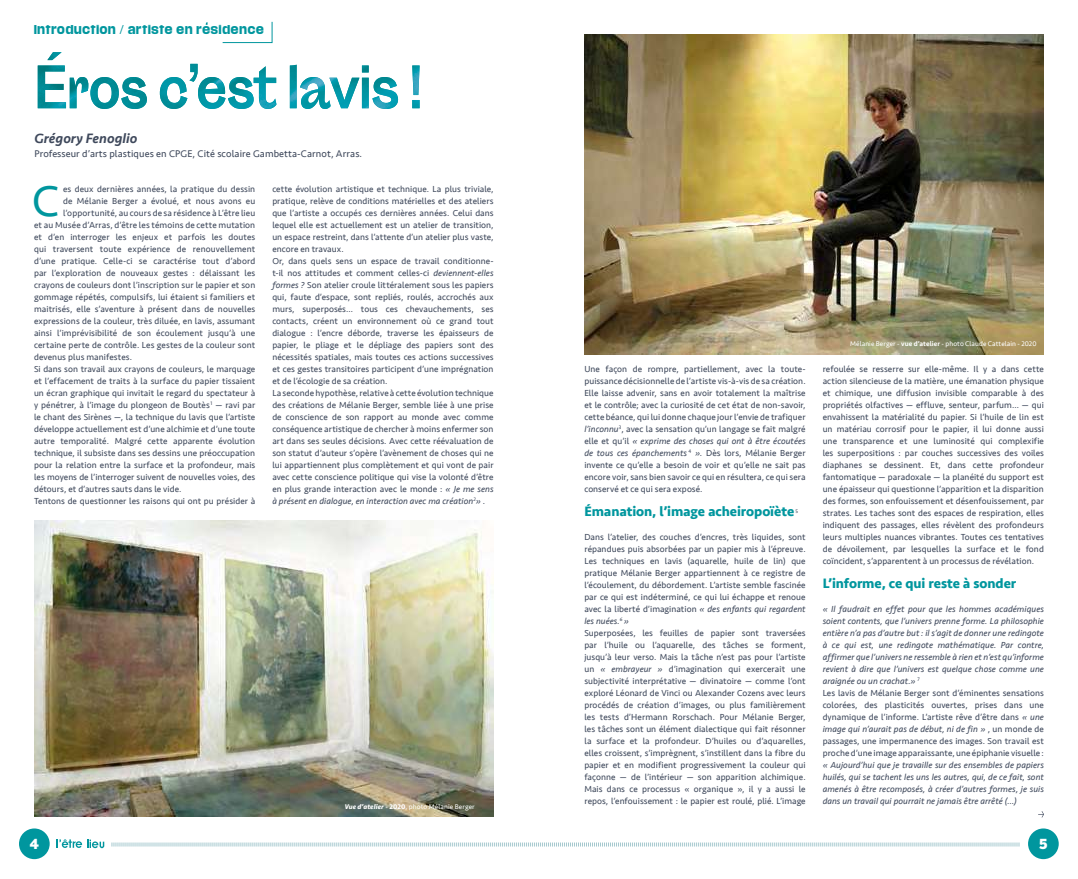
<style>
.page{position:relative;width:1078px;height:879px;background:#fff}
.page>*{position:absolute;margin:0;border:0;box-sizing:border-box;transform-origin:0 0}
.t1{font:45px "Seravek";color:#00969e}
.t2{font:900 14.5px "Filson Pro";color:#fff;scale:.9 1}
.t3{font:700 14px "Seravek";letter-spacing:-.005em;color:#00969e}
.t4{font:italic 500 14px "Seravek";color:#3f495c}
.t5{font:700 11px "Media Sans Web";letter-spacing:.08em;color:#00969e}
.t6{font:10px "Seravek";letter-spacing:.01em;color:#3f495c}
.t7{font:9px/12px "Seravek";letter-spacing:.005em;color:#3f495c}
.t8{font:italic 9px/12px "Seravek";letter-spacing:.005em;color:#3f495c}
.t9{font:7px "Seravek";letter-spacing:.015em;color:#fff}
.t10{font:5.2px "Seravek";color:#3f495c}
.s1{font-style:italic}
.s2{font-weight:700;font-style:italic}
.s3{font-weight:700}
.s4{font-weight:500}
.s5{font-style:normal}
</style>
<div class="page">
<svg style="left:111px;top:842px;width:908px;height:5px"></svg>
<div style="left:19px;top:828px;width:31px;height:31px;background:#00969e;border-radius:50%"></div>
<svg style="left:57px;top:839px;width:47px;height:9px"></svg>
<div style="left:1027px;top:828px;width:31px;height:31px;background:#00969e;border-radius:50%"></div>
<img style="left:38px;top:52px;width:381px;height:57px">
<img style="left:584px;top:34px;width:459px;height:320px">
<img style="left:34px;top:520px;width:459px;height:296px">
<svg style="left:222px;top:21px;width:50px;height:22px"></svg>
<p class="t5" style="left:34px;top:24px;width:231px">Introduction / artiste en residence</p>
<h3 class="t4" style="left:34px;top:130px;width:104px">Grégory Fenoglio</h3>
<p class="t6" style="left:34px;top:146px;width:329px">Professeur d’arts plastiques en CPGE, Cité scolaire Gambetta-Carnot, Arras.</p>
<h1 class="t1" style="left:32px;top:166px;width:29px">C</h1>
<p class="t7" style="left:63px;top:183px;width:194px">es deux dernières années, la pratique du dessin</p>
<p class="t7" style="left:63px;top:195px;width:194px">de Mélanie Berger a évolué, et nous avons eu</p>
<p class="t7" style="left:63px;top:207px;width:194px">l’opportunité, au cours de sa résidence à L’être lieu</p>
<p class="t7" style="left:34px;top:219px;width:223px">et au Musée d’Arras, d’être les témoins de cette mutation</p>
<p class="t7" style="left:34px;top:231px;width:223px">et d’en interroger les enjeux et parfois les doutes</p>
<p class="t7" style="left:34px;top:243px;width:223px">qui traversent toute expérience de renouvellement</p>
<p class="t7" style="left:34px;top:255px;width:223px">d’une pratique. Celle-ci se caractérise tout d’abord</p>
<p class="t7" style="left:34px;top:267px;width:223px">par l’exploration de nouveaux gestes : délaissant les</p>
<p class="t7" style="left:34px;top:279px;width:223px">crayons de couleurs dont l’inscription sur le papier et son</p>
<p class="t7" style="left:34px;top:291px;width:223px">gommage répétés, compulsifs, lui étaient si familiers et</p>
<p class="t7" style="left:34px;top:303px;width:223px">maitrisés, elle s’aventure à présent dans de nouvelles</p>
<p class="t7" style="left:34px;top:315px;width:223px">expressions de la couleur, très diluée, en lavis, assumant</p>
<p class="t7" style="left:34px;top:327px;width:223px">ainsi l’imprévisibilité de son écoulement jusqu’à une</p>
<p class="t7" style="left:34px;top:339px;width:223px">certaine perte de contrôle. Les gestes de la couleur sont</p>
<p class="t7" style="left:34px;top:351px;width:99px">devenus plus manifestes.</p>
<p class="t7" style="left:34px;top:363px;width:223px">Si dans son travail aux crayons de couleurs, le marquage</p>
<p class="t7" style="left:34px;top:375px;width:223px">et l’effacement de traits à la surface du papier tissaient</p>
<p class="t7" style="left:34px;top:387px;width:223px">un écran graphique qui invitait le regard du spectateur à</p>
<p class="t7" style="left:34px;top:399px;width:223px">y pénétrer, à l’image du plongeon de Boutès<sup>1</sup> — ravi par</p>
<p class="t7" style="left:34px;top:411px;width:223px">le chant des Sirènes —, la technique du lavis que l’artiste</p>
<p class="t7" style="left:34px;top:423px;width:223px">développe actuellement est d’une alchimie et d’une toute</p>
<p class="t7" style="left:34px;top:435px;width:223px">autre temporalité. Malgré cette apparente évolution</p>
<p class="t7" style="left:34px;top:447px;width:223px">technique, il subsiste dans ses dessins une préoccupation</p>
<p class="t7" style="left:34px;top:459px;width:223px">pour la relation entre la surface et la profondeur, mais</p>
<p class="t7" style="left:34px;top:471px;width:223px">les moyens de l’interroger suivent de nouvelles voies, des</p>
<p class="t7" style="left:34px;top:483px;width:149px">détours, et d’autres sauts dans le vide.</p>
<p class="t7" style="left:34px;top:495px;width:223px">Tentons de questionner les raisons qui ont pu présider à</p>
<p class="t7" style="left:272px;top:183px;width:223px">cette évolution artistique et technique. La plus triviale, pratique, relève de conditions matérielles et des ateliers que l’artiste a occupés ces dernières années. Celui dans lequel elle est actuellement est un atelier de transition, un espace restreint, dans l’attente d’un atelier plus vaste, encore en travaux.<br>Or, dans quels sens un espace de travail conditionne&shy;t-il nos attitudes et comment celles-ci <span class="s1">deviennent-elles formes ?</span> Son atelier croule littéralement sous les papiers qui, faute d’espace, sont repliés, roulés, accrochés aux murs, superposés… tous ces chevauchements, ses contacts, créent un environnement où ce grand tout dialogue : l’encre déborde, traverse les épaisseurs de papier, le pliage et le dépliage des papiers sont des nécessités spatiales, mais toutes ces actions successives et ces gestes transitoires participent d’une imprégnation et de l’écologie de sa création.<br>La seconde hypothèse, relative à cette évolution technique des créations de Mélanie Berger, semble liée à une prise de conscience de son rapport au monde avec comme conséquence artistique de chercher à moins enfermer son art dans ses seules décisions. Avec cette réévaluation de son statut d’auteur s’opère l’avènement de choses qui ne lui appartiennent plus complètement et qui vont de pair avec cette conscience politique qui vise la volonté d’être en plus grande interaction avec le monde : <span class="s1">« Je me sens à présent en dialogue, en interaction avec ma création</span><sup>2</sup><span class="s1">»</span> .</p>
<p class="t9" style="left:344px;top:801px;width:132px"><span class="s2">Vue d’atelier</span> <span class="s3">- 2020</span>, photo Mélanie Berger</p>
<p class="t7" style="left:584px;top:363px;width:223px;text-align:justify">Une façon de rompre, partiellement, avec la toute&shy;puissance décisionnelle de l’artiste vis-à-vis de sa création.<br>Elle laisse advenir, sans en avoir totalement la maîtrise et le contrôle; avec la curiosité de cet état de non-savoir, cette béance, qui lui donne chaque jour l’envie de trafiquer <span class="s1">l’inconnu</span><sup>3</sup>, avec la sensation qu’un langage se fait malgré elle et qu’il <span class="s1">« exprime des choses qui ont à être écoutées de tous ces épanchements</span> <sup>4</sup> <span class="s1">».</span> Dès lors, Mélanie Berger invente ce qu’elle a besoin de voir et qu’elle ne sait pas encore voir, sans bien savoir ce qui en résultera, ce qui sera conservé et ce qui sera exposé.</p>
<h3 class="t3" style="left:584px;top:500px;width:211px">Émanation, l’image acheiropoïète</h3>
<p class="t10" style="left:795px;top:507px;width:4px">5</p>
<p class="t7" style="left:584px;top:531px;width:223px">Dans l’atelier, des couches d’encres, très liquides, sont répandues puis absorbées par un papier mis à l’épreuve.<br>Les techniques en lavis (aquarelle, huile de lin) que pratique Mélanie Berger appartiennent à ce registre de l’écoulement, du débordement. L’artiste semble fascinée par ce qui est indéterminé, ce qui lui échappe et renoue avec la liberté d’imagination <span class="s1">« des enfants qui regardent les nuées.</span><sup>6</sup> <span class="s1">»<br></span>Superposées, les feuilles de papier sont traversées par l’huile ou l’aquarelle, des tâches se forment, jusqu’à leur verso. Mais la tâche n’est pas pour l’artiste un <span class="s1">« embrayeur »</span> d’imagination qui exercerait une subjectivité interprétative — divinatoire — comme l’ont exploré Léonard de Vinci ou Alexander Cozens avec leurs procédés de création d’images, ou plus familièrement les tests d’Hermann Rorschach. Pour Mélanie Berger, les tâches sont un élément dialectique qui fait résonner la surface et la profondeur. D’huiles ou d’aquarelles, elles croissent, s’imprègnent, s’instillent dans la fibre du papier et en modifient progressivement la couleur qui façonne — de l’intérieur — son apparition alchimique.<br>Mais dans ce processus « organique », il y a aussi le repos, l’enfouissement : le papier est roulé, plié. L’image</p>
<p class="t9" style="left:850px;top:338px;width:188px">Mélanie Berger - <span class="s4">vue d’atelier</span> - photo Claude Cattelain - 2020</p>
<p class="t7" style="left:822px;top:363px;width:223px;text-align:justify">refoulée se resserre sur elle-même. Il y a dans cette action silencieuse de la matière, une émanation physique et chimique, une diffusion invisible comparable à des propriétés olfactives — effluve, senteur, parfum… — qui envahissent la matérialité du papier. Si l’huile de lin est un matériau corrosif pour le papier, il lui donne aussi une transparence et une luminosité qui complexifie les superpositions : par couches successives des voiles diaphanes se dessinent. Et, dans cette profondeur fantomatique — paradoxale — la planéité du support est une épaisseur qui questionne l’apparition et la disparition des formes, son enfouissement et désenfouissement, par strates. Les taches sont des espaces de respiration, elles indiquent des passages, elles révèlent des profondeurs leurs multiples nuances vibrantes. Toutes ces tentatives de dévoilement, par lesquelles la surface et le fond coïncident, s’apparentent à un processus de révélation.</p>
<h3 class="t3" style="left:822px;top:572px;width:195px">L’informe, ce qui reste à sonder</h3>
<p class="t8" style="left:822px;top:603px;width:223px">« Il faudrait en effet pour que les hommes académiques soient contents, que l’univers prenne forme. La philosophie entière n’a pas d’autre but : il s’agit de donner une redingote à ce qui est, une redingote mathématique. Par contre, affirmer que l’univers ne ressemble à rien et n’est qu’informe revient à dire que l’univers est quelque chose comme une araignée ou un crachat.» <sup>7<br></sup><span class="s5">Les lavis de Mélanie Berger sont d’éminentes sensations colorées, des plasticités ouvertes, prises dans une dynamique de l’informe. L’artiste rêve d’être dans</span> « une image qui n’aurait pas de début, ni de fin » <span class="s5">, un monde de passages, une impermanence des images. Son travail est proche d’une image apparaissante, une épiphanie visuelle :</span></p>
<p class="t8" style="left:822px;top:759px;width:223px;text-align:justify">« Aujourd’hui que je travaille sur des ensembles de papiers huilés, qui se tachent les uns les autres, qui, de ce fait, sont amenés à être recomposés, à créer d’autres formes, je suis dans un travail qui pourrait ne jamais être arrêté (…)</p>
<h2 class="t2" style="left:30px;top:836px;width:12px">4</h2>
<h2 class="t2" style="left:1038px;top:836px;width:11px">5</h2>
</div>
